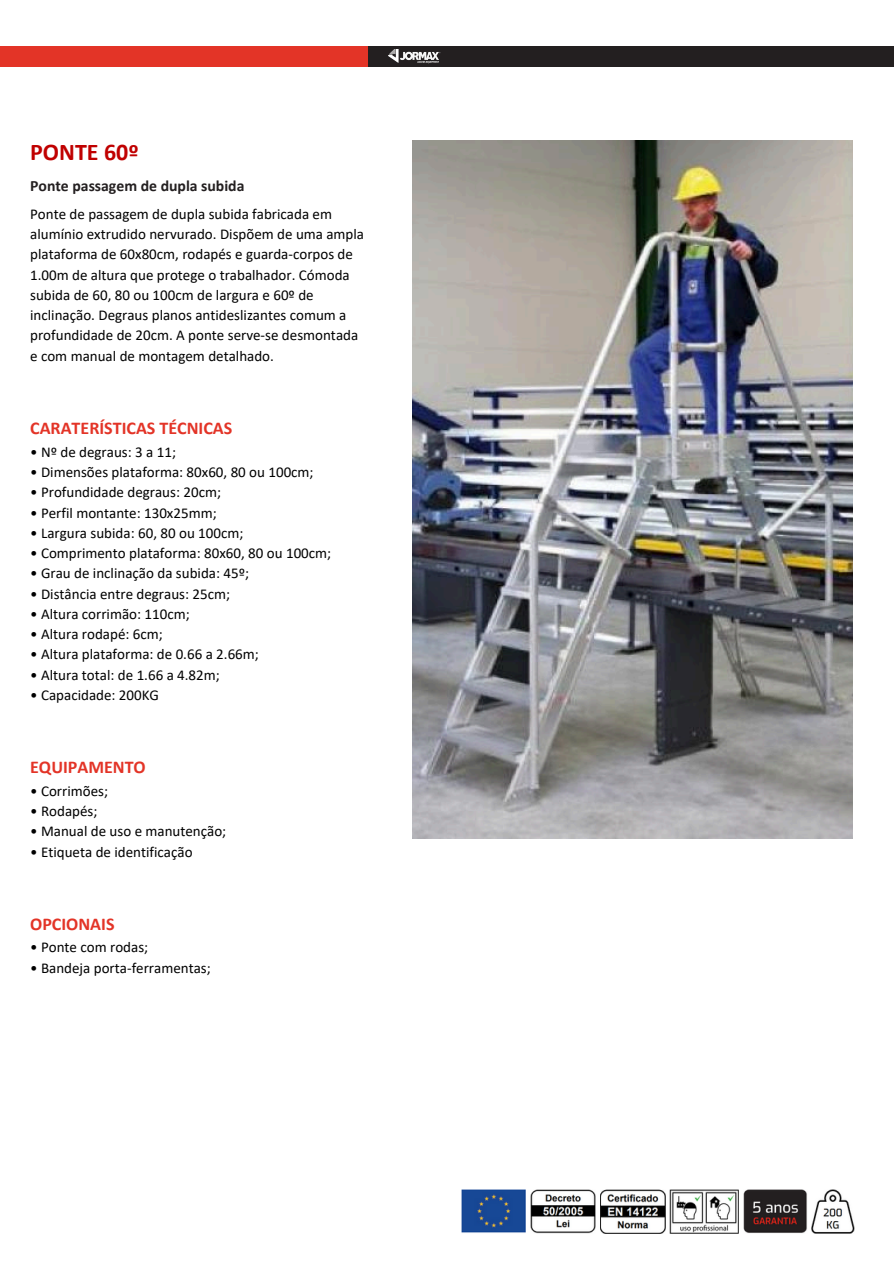
<style>
.page{position:relative;width:894px;height:1264px;background:#fff}
.page>*{position:absolute;margin:0;border:0;box-sizing:border-box;transform-origin:0 0}
.t1{font:700 24px "Calibri";color:#c00000}
.t2{font:700 18px "Calibri";color:#e33427}
.t3{font:700 15.75px "Calibri";color:#231f20}
.t4{font:15px/20.2px "Calibri";color:#000}
</style>
<div class="page">
<div style="left:0;top:46px;width:368px;height:20px;background:#e33427"></div>
<div style="left:368px;top:46px;width:525px;height:20px;background:#231f20"></div>
<img style="left:388px;top:50px;width:53px;height:13px">
<img style="left:461px;top:1189px;width:64px;height:44px">
<img style="left:530px;top:1189px;width:65px;height:44px">
<img style="left:743px;top:1189px;width:64px;height:44px">
<img style="left:669px;top:1189px;width:69px;height:44px">
<img style="left:600px;top:1189px;width:65px;height:44px">
<img style="left:811px;top:1189px;width:43px;height:44px">
<img style="left:413px;top:141px;width:438px;height:697px">
<p class="t1" style="left:30px;top:142px;width:110px">PONTE 60º</p>
<p class="t3" style="left:30px;top:180px;width:216px">Ponte passagem de dupla subida</p>
<p class="t4" style="left:30px;top:205px;width:335px">Ponte de passagem de dupla subida fabricada em alumínio extrudido nervurado. Dispõem de uma ampla plataforma de 60x80cm, rodapés e guarda-corpos de 1.00m de altura que protege o trabalhador. Cómoda subida de 60, 80 ou 100cm de largura e 60º de inclinação. Degraus planos antideslizantes comum a profundidade de 20cm. A ponte serve-se desmontada e com manual de montagem detalhado.</p>
<p class="t2" style="left:30px;top:420px;width:203px">CARATERÍSTICAS TÉCNICAS</p>
<p class="t4" style="left:30px;top:443px;width:147px">• Nº de degraus: 3 a 11;</p>
<p class="t4" style="left:30px;top:463px;width:285px">• Dimensões plataforma: 80x60, 80 ou 100cm;</p>
<h2 class="t4" style="left:30px;top:483px;width:192px">• Profundidade degraus: 20cm;</h2>
<p class="t4" style="left:30px;top:503px;width:188px">• Perfil montante: 130x25mm;</p>
<p class="t4" style="left:30px;top:524px;width:215px">• Largura subida: 60, 80 ou 100cm;</p>
<p class="t4" style="left:30px;top:544px;width:302px">• Comprimento plataforma: 80x60, 80 ou 100cm;</p>
<p class="t4" style="left:30px;top:564px;width:220px">• Grau de inclinação da subida: 45º;</p>
<h2 class="t4" style="left:30px;top:584px;width:201px">• Distância entre degraus: 25cm;</h2>
<p class="t4" style="left:30px;top:605px;width:161px">• Altura corrimão: 110cm;</p>
<p class="t4" style="left:30px;top:625px;width:134px">• Altura rodapé: 6cm;</p>
<p class="t4" style="left:30px;top:645px;width:230px">• Altura plataforma: de 0.66 a 2.66m;</p>
<p class="t4" style="left:30px;top:665px;width:191px">• Altura total: de 1.66 a 4.82m;</p>
<p class="t4" style="left:30px;top:686px;width:130px">• Capacidade: 200KG</p>
<p class="t2" style="left:30px;top:759px;width:117px">EQUIPAMENTO</p>
<p class="t4" style="left:30px;top:782px;width:79px">• Corrimões;</p>
<p class="t4" style="left:30px;top:802px;width:69px">• Rodapés;</p>
<p class="t4" style="left:30px;top:822px;width:197px">• Manual de uso e manutenção;</p>
<p class="t4" style="left:30px;top:842px;width:164px">• Etiqueta de identificação</p>
<p class="t2" style="left:30px;top:916px;width:86px">OPCIONAIS</p>
<p class="t4" style="left:30px;top:938px;width:119px">• Ponte com rodas;</p>
<p class="t4" style="left:30px;top:958px;width:182px">• Bandeja porta-ferramentas;</p>
</div>
